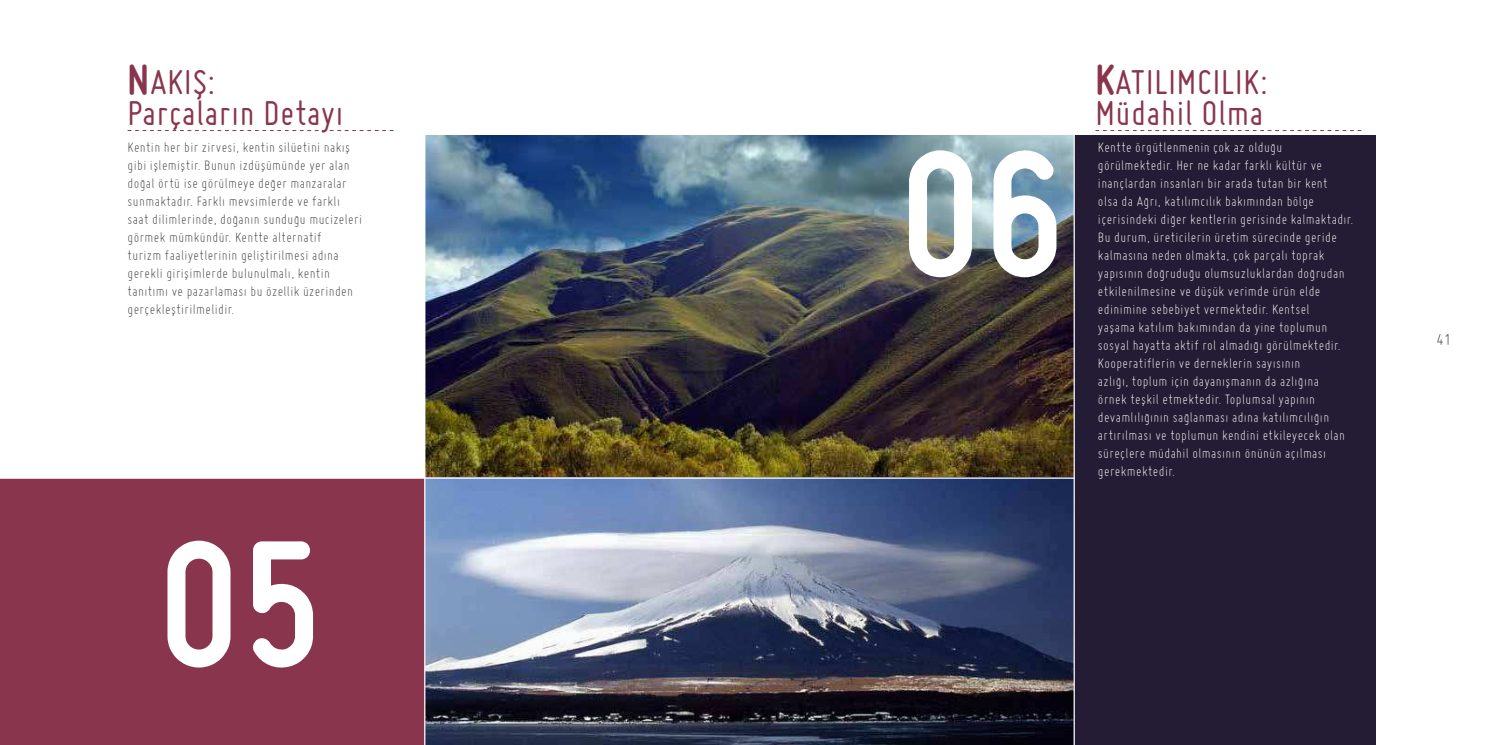
<style>
.page{position:relative;width:1489px;height:745px;background:#fff}
.page>*{position:absolute;margin:0;border:0;box-sizing:border-box;transform-origin:0 0}
.t1{font:700 187.5px "Miso";color:#fff}
.t2{font:37.5px/31.2px "Miso";letter-spacing:.025em;color:#88354d}
.t3{font:300 17.5px "Miso";color:#3a3a3b}
.t4{font:300 15px/18px "Miso";letter-spacing:.025em;color:#fff}
.t5{font:300 15px/18px "Miso";letter-spacing:.025em;color:#3a3a3b}
.s1{font-weight:700;font-size:45px}
</style>
<div class="page">
<div style="left:808px;top:136px;width:567px;height:608px;background:#231c34"></div>
<div style="left:0;top:478px;width:446px;height:266px;background:#88354d"></div>
<svg style="left:128px;top:130px;width:265px;height:1px"></svg>
<svg style="left:1095px;top:130px;width:266px;height:1px"></svg>
<img style="left:425px;top:136px;width:648px;height:608px">
<hr style="left:1073px;top:119px;width:1px;height:625px;background:#fff">
<hr style="left:0;top:477px;width:1074px;height:1px;background:#fff">
<hr style="left:424px;top:0;width:1px;height:744px;background:#fff">
<h2 class="t2" style="left:128px;top:66px;width:217px"><span class="s1">N</span>AKIŞ:<br>Parçaların Detayı</h2>
<h2 class="t2" style="left:1095px;top:66px;width:173px"><span class="s1">K</span>ATILIMCILIK:<br>Müdahil Olma</h2>
<p class="t5" style="left:128px;top:137px;width:236px">Kentin her bir zirvesi, kentin silüetini nakış gibi işlemiştir. Bunun izdüşümünde yer alan doğal örtü ise görülmeye değer manzaralar sunmaktadır. Farklı mevsimlerde ve farklı saat dilimlerinde, doğanın sunduğu mucizeleri görmek mümkündür. Kentte alternatif<br>turizm faaliyetlerinin geliştirilmesi adına gerekli girişimlerde bulunulmalı, kentin tanıtımı ve pazarlaması bu özellik üzerinden gerçekleştirilmelidir.</p>
<p class="t4" style="left:1097px;top:137px;width:257px">Kentte örgütlenmenin çok az olduğu görülmektedir. Her ne kadar farklı kültür ve inançlardan insanları bir arada tutan bir kent<br>olsa da Ağrı, katılımcılık bakımından bölge içerisindeki diğer kentlerin gerisinde kalmaktadır.<br>Bu durum, üreticilerin üretim sürecinde geride kalmasına neden olmakta, çok parçalı toprak yapısının doğruduğu olumsuzluklardan doğrudan etkilenilmesine ve düşük verimde ürün elde edinimine sebebiyet vermektedir. Kentsel<br>yaşama katılım bakımından da yine toplumun sosyal hayatta aktif rol almadığı görülmektedir.<br>Kooperatiflerin ve derneklerin sayısının<br>azlığı, toplum için dayanışmanın da azlığına<br>örnek teşkil etmektedir. Toplumsal yapının devamlılığının sağlanması adına katılımcılığın artırılması ve toplumun kendini etkileyecek olan süreçlere müdahil olmasının önünün açılması gerekmektedir.</p>
<h1 class="t1" style="left:901px;top:99px;width:162px">06</h1>
<h1 class="t1" style="left:160px;top:489px;width:162px">05</h1>
<p class="t3" style="left:1436px;top:328px;width:16px">41</p>
</div>
